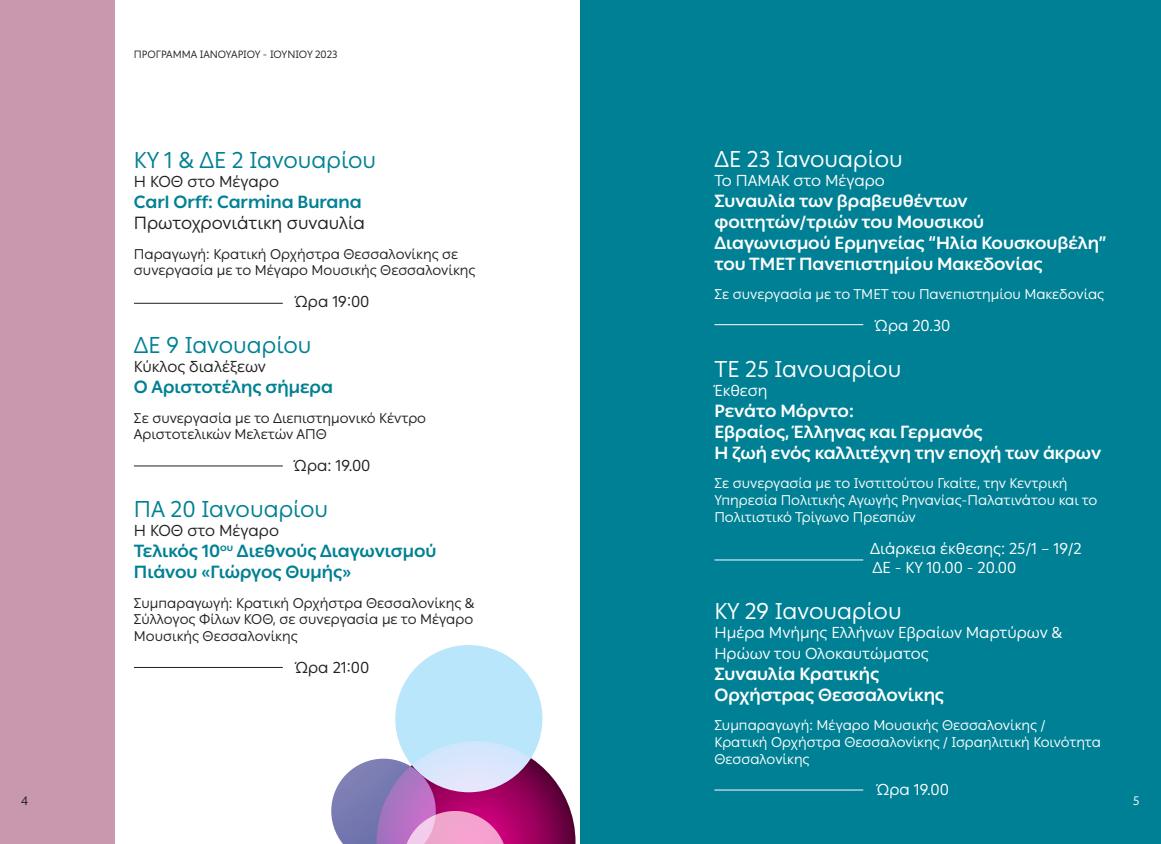
<style>
.page{position:relative;width:1161px;height:844px;background:#fff}
.page>*{position:absolute;margin:0;border:0;box-sizing:border-box;transform-origin:0 0}
.t1{font:22.75px "Ping LCG";color:#008094}
.t2{font:22.75px "Ping LCG";color:#fff}
.t3{font:700 17.5px/21px "Ping LCG";color:#fff}
.t4{font:700 17.5px/21px "Ping LCG";color:#008094}
.t5{font:17.5px "Ping LCG";letter-spacing:-.005em;color:#231f20}
.t6{font:15.75px/18.9px "Ping LCG";color:#fff}
.t7{font:15.75px "Ping LCG";color:#231f20}
.t8{font:14px/16.8px "Ping LCG";color:#fff}
.t9{font:14px/16.8px "Ping LCG";color:#231f20}
.t10{font:12.25px "Ping LCG";color:#231f20}
.t11{font:12.25px "Ping LCG";color:#fff}
.t12{font:10.5px "Ping LCG";color:#231f20}
</style>
<div class="page">
<div style="left:0;top:0;width:114px;height:843px;background:#c898ae"></div>
<div style="left:580px;top:0;width:581px;height:843px;background:#008094"></div>
<hr style="left:134px;top:303px;width:149px;height:1px;background:#231f20">
<hr style="left:134px;top:465px;width:149px;height:1px;background:#231f20">
<hr style="left:134px;top:666px;width:149px;height:1px;background:#231f20">
<hr style="left:714px;top:324px;width:149px;height:1px;background:#fff">
<hr style="left:714px;top:559px;width:149px;height:1px;background:#fff">
<hr style="left:714px;top:789px;width:149px;height:1px;background:#fff">
<div style="left:395px;top:645px;width:147px;height:147px;background:#b9e6fa;border-radius:50%"></div>
<svg style="left:331px;top:741px;width:244px;height:102px"></svg>
<p class="t12" style="left:134px;top:46px;width:205px">ΠΡΟΓΡΑΜΜΑ ΙΑΝΟΥΑΡΙΟΥ - ΙΟΥΝΙΟΥ 2023</p>
<h1 class="t2" style="left:714px;top:142px;width:190px">ΔΕ 23 Ιανουαρίου</h1>
<p class="t6" style="left:714px;top:170px;width:172px">Το ΠΑΜΑΚ στο Μέγαρο</p>
<p class="t3" style="left:714px;top:189px;width:393px">Συναυλία των βραβευθέντων φοιτητών/τριών του Μουσικού<br>Διαγωνισμού Ερμηνείας “Ηλία Κουσκουβέλη” του ΤΜΕΤ Πανεπιστημίου Μακεδονίας</p>
<p class="t8" style="left:714px;top:285px;width:391px">Σε συνεργασία με το ΤΜΕΤ του Πανεπιστημίου Μακεδονίας</p>
<p class="t6" style="left:875px;top:315px;width:77px">Ώρα 20.30</p>
<h1 class="t2" style="left:714px;top:352px;width:188px">ΤΕ 25 Ιανουαρίου</h1>
<p class="t6" style="left:714px;top:380px;width:55px">Έκθεση</p>
<p class="t3" style="left:714px;top:399px;width:388px">Ρενάτο Μόρντο:<br>Εβραίος, Έλληνας και Γερμανός<br>Η ζωή ενός καλλιτέχνη την εποχή των άκρων</p>
<p class="t8" style="left:714px;top:474px;width:384px">Σε συνεργασία με το Ινστιτούτου Γκαίτε, την Κεντρική<br>Υπηρεσία Πολιτικής Αγωγής Ρηνανίας-Παλατινάτου και το<br>Πολιτιστικό Τρίγωνο Πρεσπών</p>
<p class="t6" style="left:870px;top:538px;width:213px">Διάρκεια έκθεσης: 25/1 – 19/2<br>ΔE - ΚY 10.00 - 20.00</p>
<h1 class="t2" style="left:714px;top:593px;width:189px">ΚΥ 29 Ιανουαρίου</h1>
<p class="t6" style="left:714px;top:620px;width:350px;line-height:21px">Ημέρα Μνήμης Ελλήνων Εβραίων Μαρτύρων &amp;<br>Ηρώων του Ολοκαυτώματος</p>
<p class="t3" style="left:714px;top:662px;width:231px">Συναυλία Κρατικής<br>Ορχήστρας Θεσσαλονίκης</p>
<p class="t8" style="left:714px;top:716px;width:388px">Συμπαραγωγή: Μέγαρο Μουσικής Θεσσαλονίκης /<br>Κρατική Ορχήστρα Θεσσαλονίκης / Ισραηλιτική Κοινότητα<br>Θεσσαλονίκης</p>
<p class="t6" style="left:877px;top:779px;width:74px">Ώρα 19.00</p>
<h1 class="t1" style="left:134px;top:143px;width:244px">ΚΥ 1 &amp; ΔΕ 2 Ιανουαρίου</h1>
<p class="t7" style="left:134px;top:170px;width:147px">Η ΚΟΘ στο Μέγαρο</p>
<p class="t4" style="left:134px;top:191px;width:229px">Carl Orff: Carmina Burana</p>
<p class="t5" style="left:134px;top:210px;width:232px">Πρωτοχρονιάτικη συναυλία</p>
<p class="t9" style="left:134px;top:245px;width:343px">Παραγωγή: Κρατική Ορχήστρα Θεσσαλονίκης σε συνεργασία με το Μέγαρο Μουσικής Θεσσαλονίκης</p>
<p class="t7" style="left:295px;top:290px;width:76px">Ώρα 19:00</p>
<h1 class="t1" style="left:134px;top:328px;width:179px">ΔΕ 9 Ιανουαρίου</h1>
<p class="t7" style="left:134px;top:355px;width:134px">Κύκλος διαλέξεων</p>
<p class="t4" style="left:134px;top:375px;width:201px">Ο Αριστοτέλης σήμερα</p>
<p class="t9" style="left:134px;top:408px;width:294px">Σε συνεργασία με το Διεπιστημονικό Κέντρο<br>Αριστοτελικών Μελετών ΑΠΘ</p>
<p class="t7" style="left:294px;top:453px;width:78px">Ώρα: 19.00</p>
<h1 class="t1" style="left:134px;top:492px;width:196px">ΠΑ 20 Ιανουαρίου</h1>
<p class="t7" style="left:134px;top:518px;width:147px">Η ΚΟΘ στο Μέγαρο</p>
<p class="t4" style="left:134px;top:539px;width:304px">Τελικός 10<sup>ου</sup> Διεθνούς Διαγωνισμού<br>Πιάνου «Γιώργος Θυμής»</p>
<p class="t9" style="left:134px;top:593px;width:342px;text-align:justify">Συμπαραγωγή: Κρατική Ορχήστρα Θεσσαλονίκης &amp; Σύλλογος Φίλων ΚΟΘ, σε συνεργασία με το Μέγαρο Μουσικής Θεσσαλονίκης</p>
<p class="t7" style="left:295px;top:655px;width:75px">Ώρα 21:00</p>
<p class="t10" style="left:21px;top:790px;width:9px">4</p>
<p class="t11" style="left:1132px;top:790px;width:9px">5</p>
</div>
